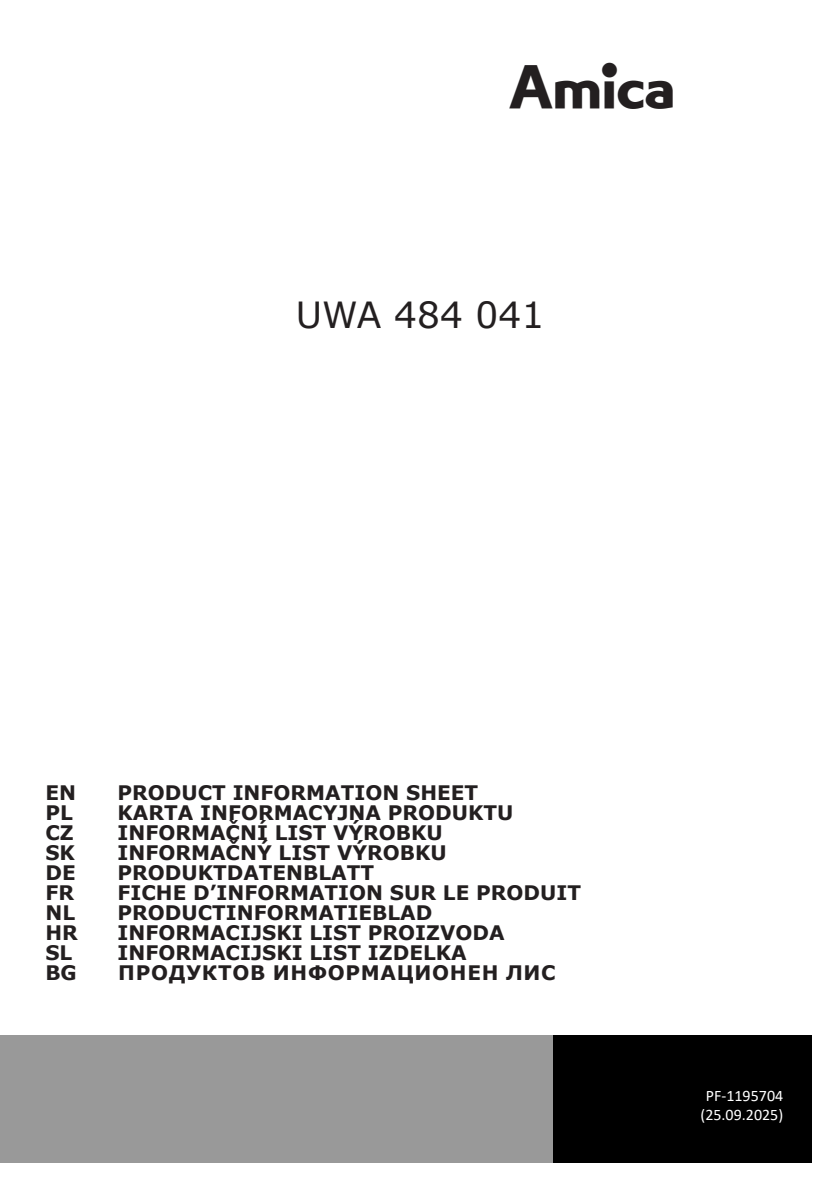
<style>
.page{position:relative;width:840px;height:1191px;background:#fff}
.page>*{position:absolute;margin:0;border:0;box-sizing:border-box;transform-origin:0 0}
.t1{font:48px "Amica Font 01";color:#231f20}
.t2{font:36px "Verdana";color:#231f20}
.t3{font:700 20px "Verdana";color:#231f20}
.t4{font:700 20px "Verdana";letter-spacing:.035em;color:#231f20}
.t5{font:16px "Calibri";color:#fff}
</style>
<div class="page">
<div style="left:0;top:1035px;width:553px;height:127px;background:#999"></div>
<div style="left:553px;top:1035px;width:258px;height:127px;background:#000"></div>
<p class="t1" style="left:509px;top:64px;width:165px">A</p>
<p class="t2" style="left:295px;top:290px;width:250px">UWA 484 041</p>
<p class="t3" style="left:45px;top:778px;width:32px">EN</p>
<p class="t3" style="left:117px;top:778px;width:362px">PRODUCT INFORMATION SHEET</p>
<p class="t3" style="left:45px;top:798px;width:29px">PL</p>
<p class="t3" style="left:117px;top:798px;width:397px">KARTA INFORMACYJNA PRODUKTU</p>
<p class="t3" style="left:45px;top:818px;width:30px">CZ</p>
<p class="t3" style="left:117px;top:818px;width:327px">INFORMAČNÍ LIST VÝROBKU</p>
<p class="t3" style="left:45px;top:838px;width:31px">SK</p>
<p class="t3" style="left:117px;top:838px;width:330px">INFORMAČNÝ LIST VÝROBKU</p>
<p class="t3" style="left:45px;top:858px;width:32px">DE</p>
<p class="t3" style="left:117px;top:858px;width:258px">PRODUKTDATENBLATT</p>
<p class="t3" style="left:45px;top:878px;width:30px">FR</p>
<p class="t3" style="left:117px;top:878px;width:465px">FICHE D’INFORMATION SUR LE PRODUIT</p>
<p class="t3" style="left:45px;top:898px;width:31px">NL</p>
<p class="t3" style="left:117px;top:898px;width:316px">PRODUCTINFORMATIEBLAD</p>
<p class="t3" style="left:45px;top:918px;width:34px">HR</p>
<p class="t3" style="left:117px;top:918px;width:388px">INFORMACIJSKI LIST PROIZVODA</p>
<p class="t3" style="left:45px;top:938px;width:28px">SL</p>
<p class="t3" style="left:117px;top:938px;width:350px">INFORMACIJSKI LIST IZDELKA</p>
<p class="t3" style="left:45px;top:958px;width:33px">BG</p>
<p class="t4" style="left:118px;top:958px;width:438px">ПРОДУКТОВ ИНФОРМАЦИОНЕН ЛИС</p>
<p class="t5" style="left:705px;top:1084px;width:79px">PF-1195704</p>
<p class="t5" style="left:700px;top:1103px;width:84px">(25.09.2025)</p>
</div>
